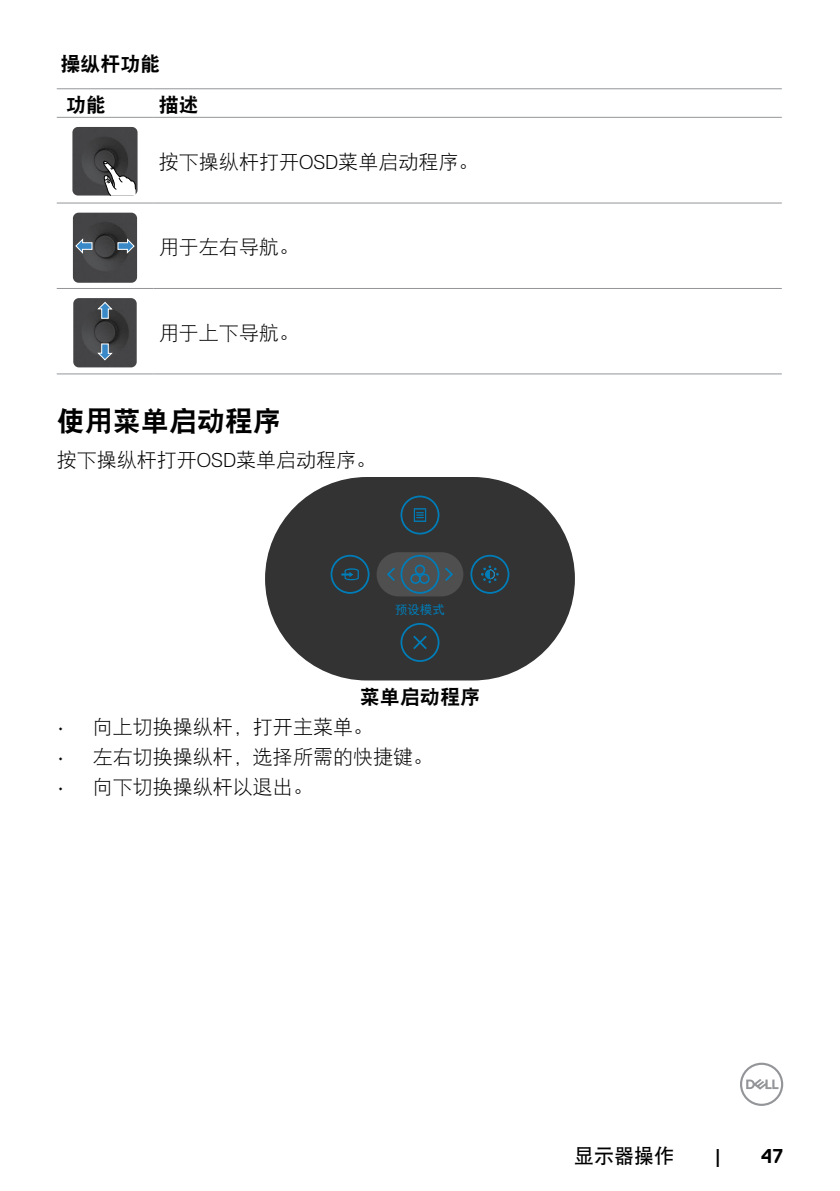
<style>
.page{position:relative;width:840px;height:1191px;background:#fff}
.page>*{position:absolute;margin:0;border:0;box-sizing:border-box;transform-origin:0 0}
.t1{font:28px "DFP Hei W9";color:#000}
.t2{font:20px "DFP Hei W3";color:#000}
.t3{font:20px/40.8px "DFP Hei W9";color:#000}
.t4{font:20px "DFP Hei W7";color:#000}
.t5{font:700 20px "Dell Replica";color:#000}
.t6{font:20px "Dell Replica";color:#000}
.t7{font:12.4px "Sim Hei";color:#007db8}
.s1{font-family:"Dell Replica";font-weight:300}
</style>
<div class="page">
<svg style="left:740px;top:1062px;width:42px;height:44px"></svg>
<hr style="left:57px;top:88px;width:96px;height:1px;background:#939598">
<hr style="left:153px;top:88px;width:628px;height:1px;background:#939598">
<hr style="left:57px;top:117px;width:96px;height:1px;background:#939598">
<hr style="left:153px;top:117px;width:628px;height:1px;background:#939598">
<hr style="left:57px;top:203px;width:96px;height:1px;background:#939598">
<hr style="left:153px;top:203px;width:628px;height:1px;background:#939598">
<hr style="left:57px;top:288px;width:96px;height:1px;background:#939598">
<hr style="left:153px;top:288px;width:628px;height:1px;background:#939598">
<hr style="left:57px;top:373px;width:96px;height:1px;background:#939598">
<hr style="left:153px;top:373px;width:628px;height:1px;background:#939598">
<img style="left:72px;top:127px;width:65px;height:68px">
<svg style="left:102px;top:159px;width:34px;height:36px"></svg>
<img style="left:73px;top:213px;width:64px;height:70px">
<svg style="left:75px;top:238px;width:17px;height:15px"></svg>
<svg style="left:117px;top:239px;width:18px;height:15px"></svg>
<img style="left:73px;top:298px;width:64px;height:69px">
<svg style="left:98px;top:302px;width:15px;height:17px"></svg>
<svg style="left:97px;top:343px;width:15px;height:17px"></svg>
<div style="left:265px;top:477px;width:309px;height:203px;background:#333;border-radius:102px"></div>
<div style="left:376px;top:552px;width:87px;height:44px;background:#4f4f4f;border-radius:22px"></div>
<svg style="left:445px;top:567px;width:8px;height:14px"></svg>
<svg style="left:387px;top:567px;width:8px;height:14px"></svg>
<svg style="left:413px;top:508px;width:13px;height:14px"></svg>
<div style="left:400px;top:495px;width:39px;height:39px;border:2px solid #007db8;border-radius:50%"></div>
<div style="left:470px;top:555px;width:39px;height:39px;border:2px solid #007db8;border-radius:50%"></div>
<div style="left:400px;top:623px;width:39px;height:39px;border:2px solid #007db8;border-radius:50%"></div>
<svg style="left:413px;top:635px;width:14px;height:14px"></svg>
<svg style="left:481px;top:565px;width:17px;height:18px"></svg>
<div style="left:330px;top:555px;width:39px;height:39px;border:2px solid #007db8;border-radius:50%"></div>
<svg style="left:341px;top:568px;width:18px;height:12px"></svg>
<div style="left:400px;top:555px;width:39px;height:39px;border:2px solid #007db8;border-radius:50%"></div>
<div style="left:414px;top:564px;width:11px;height:11px;border:2px solid #007db8;border-radius:50%"></div>
<div style="left:410px;top:573px;width:10px;height:11px;border:2px solid #007db8;border-radius:50%"></div>
<div style="left:419px;top:573px;width:10px;height:11px;border:2px solid #007db8;border-radius:50%"></div>
<p class="t3" style="left:60px;top:43px;width:101px">操纵杆功能功能</p>
<p class="t3" style="left:159px;top:84px;width:41px">描述</p>
<p class="t2" style="left:159px;top:151px;width:321px">按下操纵杆打开<span class="s1">OSD</span>菜单启动程序。</p>
<p class="t2" style="left:159px;top:236px;width:142px">用于左右导航。</p>
<p class="t2" style="left:159px;top:322px;width:142px">用于上下导航。</p>
<h1 class="t1" style="left:57px;top:406px;width:226px">使用菜单启动程序</h1>
<p class="t2" style="left:57px;top:448px;width:321px">按下操纵杆打开<span class="s1">OSD</span>菜单启动程序。</p>
<p class="t7" style="left:395px;top:603px;width:51px">预设模式</p>
<p class="t3" style="left:360px;top:676px;width:121px">菜单启动程序</p>
<p class="t2" style="left:57px;top:716px;width:317px"><span class="s1">•</span> 向上切换操纵杆，打开主菜单。</p>
<p class="t2" style="left:57px;top:746px;width:377px"><span class="s1">•</span> 左右切换操纵杆，选择所需的快捷键。</p>
<p class="t2" style="left:57px;top:775px;width:257px"><span class="s1">•</span> 向下切换操纵杆以退出。</p>
<p class="t4" style="left:574px;top:1144px;width:101px">显示器操作</p>
<p class="t6" style="left:714px;top:1144px;width:8px">|</p>
<p class="t5" style="left:760px;top:1144px;width:23px">47</p>
</div>
